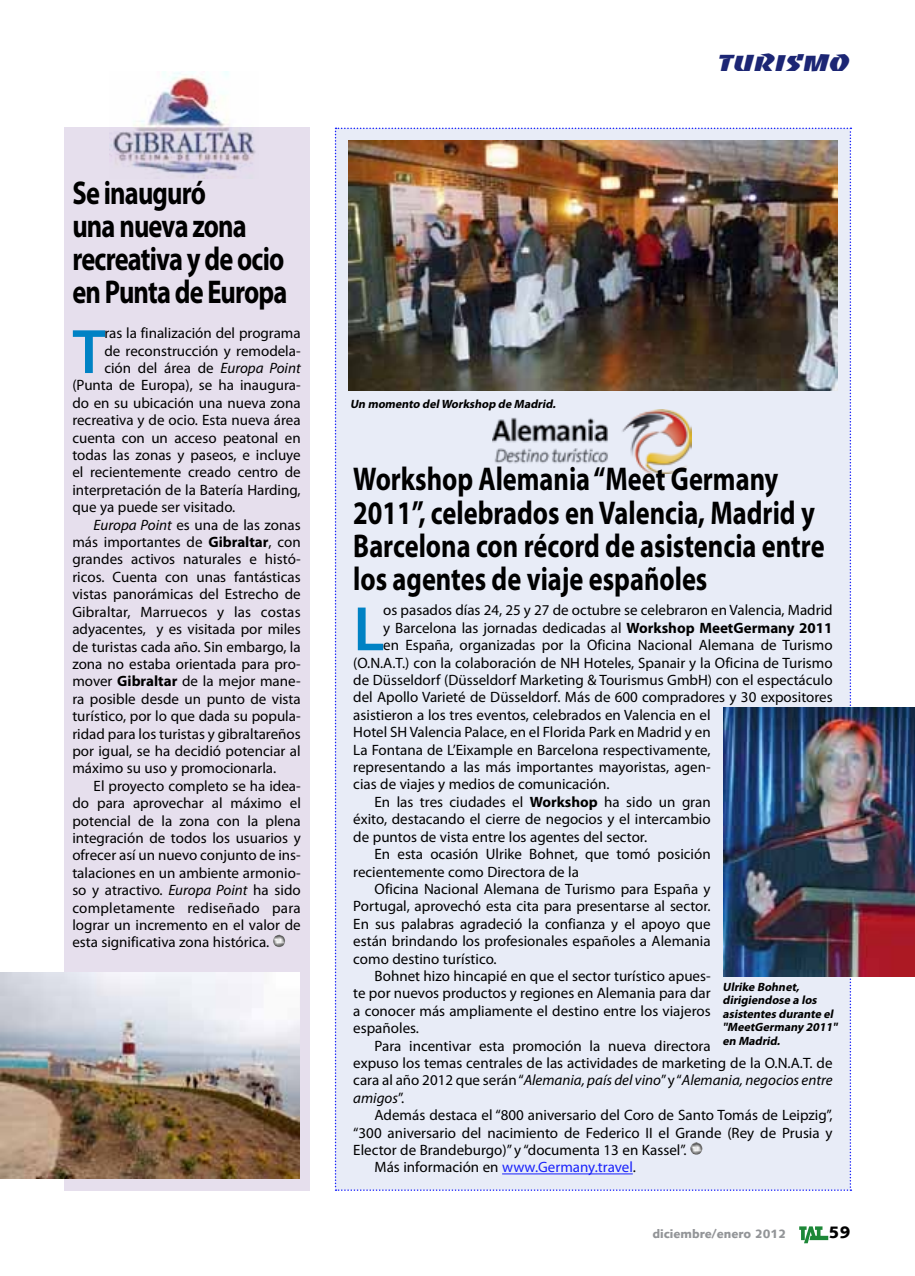
<style>
.page{position:relative;width:915px;height:1276px;background:#fff}
.page>*{position:absolute;margin:0;border:0;box-sizing:border-box;transform-origin:0 0}
.t1{font:600 63.3px "Myriad Pro";color:#0082c4}
.t2{font:700 33px/33px "Myriad Pro";color:#000;scale:.8 1}
.t3{font:700 33px/33px "Myriad Pro";letter-spacing:-.03em;color:#000;scale:.8 1}
.t4{font:22.5px "Baccarat Wide";letter-spacing:-.02em;color:#1c2674}
.t5{font:900 16.5px "Syntax";color:#000}
.t6{font:15px "Myriad Pro";color:#000}
.t7{font:italic 15px "Myriad Pro";color:#000}
.t8{font:15px "Myriad Pro";color:#1922fb}
.t9{font:italic 700 12px/13.5px "Myriad Pro";color:#000}
.t10{font:900 12px "Syntax";color:#939598}
.s1{font-style:italic}
.s2{font-weight:700}
.s3{font-style:normal}
.s4{color:#000}
</style>
<div class="page">
<svg style="left:799px;top:1226px;width:29px;height:17px"></svg>
<div style="left:334px;top:128px;width:517px;height:1063px;background:#e8ecf7"></div>
<div style="left:64px;top:128px;width:245px;height:1063px;background:#e6dfed"></div>
<svg style="left:273px;top:934px;width:12px;height:13px"></svg>
<img style="left:0;top:972px;width:299px;height:206px">
<img style="left:109px;top:72px;width:149px;height:106px">
<img style="left:492px;top:410px;width:199px;height:63px">
<img style="left:348px;top:140px;width:489px;height:250px">
<img style="left:723px;top:708px;width:191px;height:268px">
<h2 class="t3" style="left:72px;top:176px;width:270px">Se inauguró<br>una nueva zona recreativa y de ocio en Punta de Europa</h2>
<h1 class="t1" style="left:72px;top:311px;width:35px">T</h1>
<p class="t6" style="left:104px;top:324px;width:198px">ras la finalización del programa</p>
<p class="t6" style="left:104px;top:341px;width:198px">de reconstrucción y remodela-</p>
<p class="t6" style="left:104px;top:359px;width:198px">ción del área de <span class="s1">Europa Point</span></p>
<p class="t6" style="left:72px;top:376px;width:230px">(Punta de Europa), se ha inaugura-</p>
<p class="t6" style="left:72px;top:393px;width:230px">do en su ubicación una nueva zona</p>
<p class="t6" style="left:72px;top:411px;width:230px">recreativa y de ocio. Esta nueva área</p>
<p class="t6" style="left:72px;top:428px;width:230px">cuenta con un acceso peatonal en</p>
<p class="t6" style="left:72px;top:446px;width:230px">todas las zonas y paseos, e incluye</p>
<p class="t6" style="left:72px;top:463px;width:230px">el recientemente creado centro de</p>
<p class="t6" style="left:72px;top:480px;width:230px">interpretación de la Batería Harding,</p>
<p class="t6" style="left:72px;top:498px;width:164px">que ya puede ser visitado.</p>
<p class="t6" style="left:94px;top:515px;width:208px"><span class="s1">Europa Point</span> es una de las zonas</p>
<p class="t6" style="left:72px;top:533px;width:230px">más importantes de <span class="s2">Gibraltar</span>, con</p>
<p class="t6" style="left:72px;top:550px;width:230px">grandes activos naturales e histó-</p>
<p class="t6" style="left:72px;top:567px;width:230px">ricos. Cuenta con unas fantásticas</p>
<p class="t6" style="left:72px;top:585px;width:230px">vistas panorámicas del Estrecho de</p>
<p class="t6" style="left:72px;top:602px;width:230px">Gibraltar, Marruecos y las costas</p>
<p class="t6" style="left:72px;top:620px;width:230px">adyacentes, y es visitada por miles</p>
<p class="t6" style="left:72px;top:637px;width:230px">de turistas cada año. Sin embargo, la</p>
<p class="t6" style="left:72px;top:654px;width:230px">zona no estaba orientada para pro-</p>
<p class="t6" style="left:72px;top:672px;width:230px">mover <span class="s2">Gibraltar</span> de la mejor mane-</p>
<p class="t6" style="left:72px;top:689px;width:230px">ra posible desde un punto de vista</p>
<p class="t6" style="left:72px;top:707px;width:230px">turístico, por lo que dada su popula-</p>
<p class="t6" style="left:72px;top:724px;width:230px">ridad para los turistas y gibraltareños</p>
<p class="t6" style="left:72px;top:741px;width:230px">por igual, se ha decidió potenciar al</p>
<p class="t6" style="left:72px;top:759px;width:205px">máximo su uso y promocionarla.</p>
<p class="t6" style="left:94px;top:776px;width:208px">El proyecto completo se ha idea-</p>
<p class="t6" style="left:72px;top:794px;width:230px">do para aprovechar al máximo el</p>
<p class="t6" style="left:72px;top:811px;width:230px">potencial de la zona con la plena</p>
<p class="t6" style="left:72px;top:828px;width:230px">integración de todos los usuarios y</p>
<p class="t6" style="left:72px;top:846px;width:230px">ofrecer así un nuevo conjunto de ins-</p>
<p class="t6" style="left:72px;top:863px;width:230px">talaciones en un ambiente armonio-</p>
<p class="t6" style="left:72px;top:881px;width:230px">so y atractivo. <span class="s1">Europa Point</span> ha sido</p>
<p class="t6" style="left:72px;top:898px;width:230px">completamente rediseñado para</p>
<p class="t6" style="left:72px;top:915px;width:230px">lograr un incremento en el valor de</p>
<p class="t6" style="left:72px;top:933px;width:198px">esta significativa zona histórica.</p>
<p class="t9" style="left:350px;top:396px;width:210px">Un momento delWorkshop de Madrid.</p>
<h3 class="t4" style="left:717px;top:50px;width:134px">TURISMO</h3>
<h2 class="t2" style="left:353px;top:462px;width:590px">Workshop Alemania “Meet Germany 2011”, celebrados en Valencia, Madrid y Barcelona con récord de asistencia entre los agentes de viaje españoles</h2>
<h1 class="t1" style="left:353px;top:589px;width:33px">L</h1>
<p class="t6" style="left:383px;top:601px;width:451px">os pasados días 24, 25 y 27 de octubre se celebraron en Valencia, Madrid</p>
<p class="t6" style="left:383px;top:618px;width:450px">y Barcelona las jornadas dedicadas al <span class="s2">Workshop MeetGermany 2011</span></p>
<p class="t6" style="left:383px;top:636px;width:450px">en España, organizadas por la Oficina Nacional Alemana de Turismo</p>
<p class="t6" style="left:353px;top:653px;width:480px">(O.N.A.T.) con la colaboración de NH Hoteles, Spanair y la Oficina de Turismo</p>
<p class="t6" style="left:353px;top:671px;width:480px">de Düsseldorf (Düsseldorf Marketing &amp; Tourismus GmbH) con el espectáculo</p>
<p class="t6" style="left:353px;top:688px;width:480px">del Apollo Varieté de Düsseldorf. Más de 600 compradores y 30 expositores</p>
<p class="t6" style="left:353px;top:705px;width:359px">asistieron a los tres eventos, celebrados en Valencia en el</p>
<p class="t6" style="left:353px;top:723px;width:359px">Hotel SH Valencia Palace, en el Florida Park en Madrid y en</p>
<p class="t6" style="left:353px;top:740px;width:359px">La Fontana de L’Eixample en Barcelona respectivamente,</p>
<p class="t6" style="left:353px;top:758px;width:359px">representando a las más importantes mayoristas, agen-</p>
<p class="t6" style="left:353px;top:775px;width:257px">cias de viajes y medios de comunicación.</p>
<p class="t6" style="left:374px;top:792px;width:337px">En las tres ciudades el <span class="s2">Workshop</span> ha sido un gran</p>
<p class="t6" style="left:353px;top:810px;width:359px">éxito, destacando el cierre de negocios y el intercambio</p>
<p class="t6" style="left:353px;top:827px;width:295px">de puntos de vista entre los agentes del sector.</p>
<p class="t6" style="left:374px;top:845px;width:337px">En esta ocasión Ulrike Bohnet, que tomó posición</p>
<p class="t6" style="left:353px;top:862px;width:227px">recientemente como Directora de la</p>
<p class="t6" style="left:374px;top:879px;width:337px">Oficina Nacional Alemana de Turismo para España y</p>
<p class="t6" style="left:353px;top:897px;width:359px">Portugal, aprovechó esta cita para presentarse al sector.</p>
<p class="t6" style="left:353px;top:914px;width:359px">En sus palabras agradeció la confianza y el apoyo que</p>
<p class="t6" style="left:353px;top:932px;width:359px">están brindando los profesionales españoles a Alemania</p>
<p class="t6" style="left:353px;top:949px;width:145px">como destino turístico.</p>
<p class="t6" style="left:374px;top:966px;width:337px">Bohnet hizo hincapié en que el sector turístico apues-</p>
<p class="t6" style="left:353px;top:984px;width:359px">te por nuevos productos y regiones en Alemania para dar</p>
<p class="t6" style="left:353px;top:1001px;width:359px">a conocer más ampliamente el destino entre los viajeros</p>
<p class="t6" style="left:353px;top:1019px;width:67px">españoles.</p>
<p class="t6" style="left:374px;top:1036px;width:337px">Para incentivar esta promoción la nueva directora</p>
<p class="t6" style="left:353px;top:1053px;width:480px">expuso los temas centrales de las actividades de marketing de la O.N.A.T. de</p>
<p class="t7" style="left:353px;top:1071px;width:480px"><span class="s3">cara al año 2012 que serán “</span>Alemania, país del vino<span class="s3">” y “</span>Alemania, negocios entre</p>
<p class="t7" style="left:353px;top:1088px;width:52px">amigos<span class="s3">”.</span></p>
<p class="t6" style="left:374px;top:1106px;width:459px">Además destaca el “800 aniversario del Coro de Santo Tomás de Leipzig”,</p>
<p class="t6" style="left:353px;top:1123px;width:480px">“300 aniversario del nacimiento de Federico II el Grande (Rey de Prusia y</p>
<p class="t6" style="left:353px;top:1140px;width:335px">Elector de Brandeburgo)” y “documenta 13 en Kassel”.</p>
<p class="t8" style="left:374px;top:1158px;width:263px"><span class="s4">Más información en</span> www.Germany.travel<span class="s4">.</span></p>
<p class="t9" style="left:722px;top:979px;width:119px">Ulrike Bohnet, dirigiendose a los asistentes durante el "MeetGermany 2011" en Madrid.</p>
<p class="t10" style="left:652px;top:1227px;width:135px">diciembre/enero 2012</p>
<p class="t5" style="left:828px;top:1222px;width:23px">59</p>
</div>
